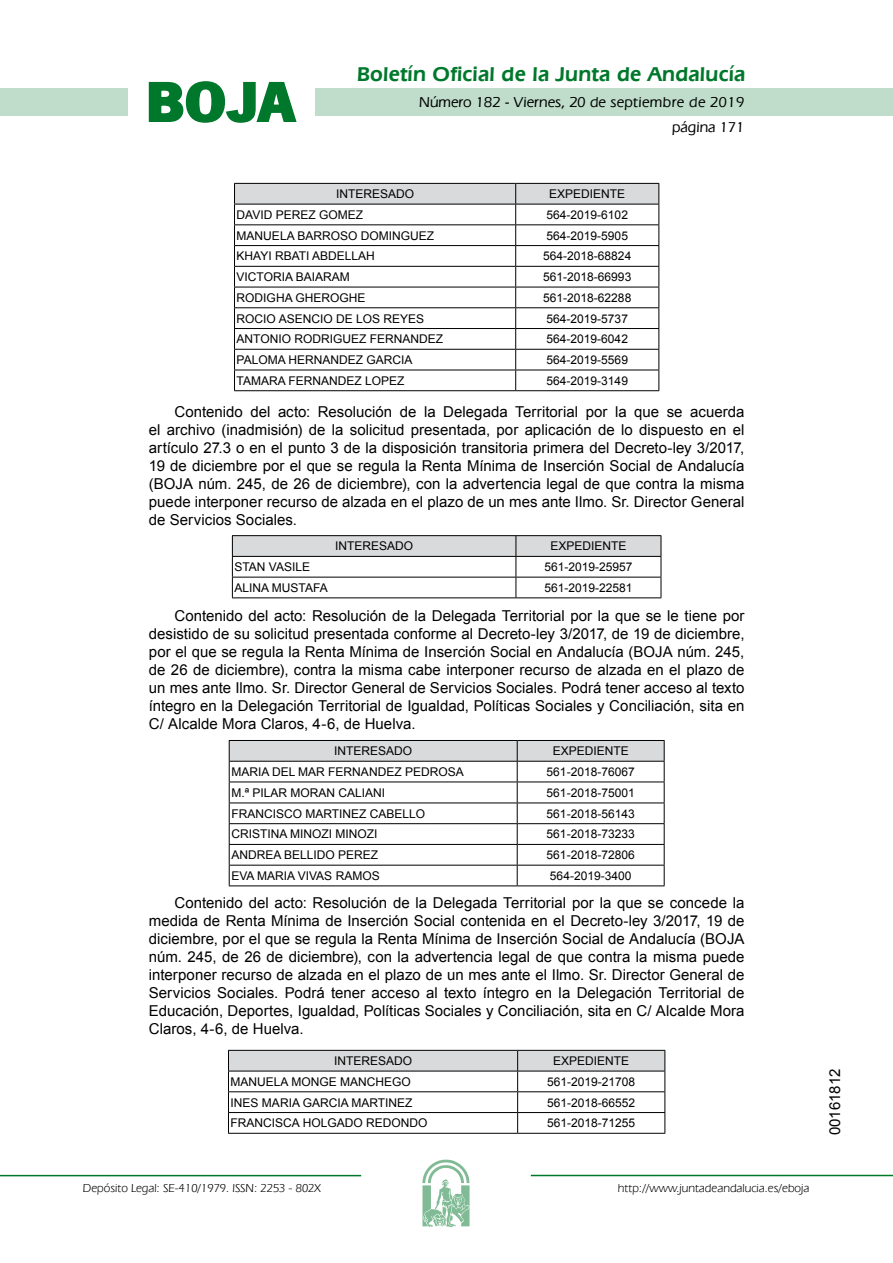
<style>
.page{position:relative;width:893px;height:1263px;background:#fff}
.page>*{position:absolute;margin:0;border:0;box-sizing:border-box;transform-origin:0 0}
.t1{font:700 57.75px "News Got T";color:#00782c;scale:1.14 1}
.t2{font:600 21px "Eras IT Cby BT";letter-spacing:.01em;color:#00782c}
.t3{font:15px/18px "Arial";color:#000;text-align:justify}
.t4{font:500 15px/24.5px "Eras IT Cby BT";color:#000;text-align:right}
.t5{font:12px "Arial";color:#000}
.t6{font:12px "Eras IT Cby BT";color:#000}
</style>
<div class="page">
<div style="left:315px;top:88px;width:577px;height:28px;background:#bfddca"></div>
<div style="left:0;top:88px;width:128px;height:28px;background:#bfddca"></div>
<hr style="left:0;top:1175px;width:361px;height:1px;background:#00782c">
<svg style="left:422px;top:1159px;width:47px;height:68px"></svg>
<hr style="left:531px;top:1175px;width:361px;height:1px;background:#00782c">
<svg style="left:148px;top:81px;width:149px;height:42px"></svg>
<svg style="left:234px;top:183px;width:425px;height:207px"></svg>
<hr style="left:234px;top:390px;width:281px;height:1px;background:#000">
<hr style="left:515px;top:390px;width:144px;height:1px;background:#000">
<hr style="left:232px;top:535px;width:284px;height:1px;background:#000">
<hr style="left:516px;top:535px;width:145px;height:1px;background:#000">
<svg style="left:232px;top:536px;width:429px;height:61px"></svg>
<hr style="left:232px;top:597px;width:284px;height:1px;background:#000">
<hr style="left:516px;top:597px;width:145px;height:1px;background:#000">
<svg style="left:229px;top:740px;width:435px;height:146px"></svg>
<hr style="left:229px;top:886px;width:288px;height:1px;background:#000">
<hr style="left:517px;top:886px;width:147px;height:1px;background:#000">
<svg style="left:228px;top:1050px;width:437px;height:83px"></svg>
<hr style="left:228px;top:1133px;width:289px;height:1px;background:#000">
<hr style="left:517px;top:1133px;width:148px;height:1px;background:#000">
<h1 class="t1" style="left:145px;top:68px;width:133px">BOJA</h1>
<h2 class="t2" style="left:357px;top:62px;width:390px">Boletín Oficial de la Junta de Andalucía</h2>
<p class="t4" style="left:419px;top:90px;width:327px">Número 182 - Viernes, 20 de septiembre de 2019 página 171</p>
<p class="t5" style="left:336px;top:186px;width:80px">INTERESADO</p>
<p class="t5" style="left:549px;top:186px;width:78px">EXPEDIENTE</p>
<p class="t5" style="left:237px;top:207px;width:128px">DAVID PEREZ GOMEZ</p>
<p class="t5" style="left:546px;top:207px;width:83px">564-2019-6102</p>
<p class="t5" style="left:237px;top:228px;width:199px">MANUELA BARROSO DOMINGUEZ</p>
<p class="t5" style="left:546px;top:228px;width:83px">564-2019-5905</p>
<p class="t5" style="left:237px;top:248px;width:140px">KHAYI RBATI ABDELLAH</p>
<p class="t5" style="left:543px;top:248px;width:90px">564-2018-68824</p>
<p class="t5" style="left:237px;top:269px;width:115px">VICTORIA BAIARAM</p>
<p class="t5" style="left:543px;top:269px;width:90px">561-2018-66993</p>
<p class="t5" style="left:237px;top:290px;width:130px">RODIGHA GHEROGHE</p>
<p class="t5" style="left:543px;top:290px;width:90px">561-2018-62288</p>
<p class="t5" style="left:237px;top:310px;width:189px">ROCIO ASENCIO DE LOS REYES</p>
<p class="t5" style="left:546px;top:310px;width:83px">564-2019-5737</p>
<p class="t5" style="left:237px;top:331px;width:208px">ANTONIO RODRIGUEZ FERNANDEZ</p>
<p class="t5" style="left:546px;top:331px;width:83px">564-2019-6042</p>
<p class="t5" style="left:237px;top:352px;width:177px">PALOMA HERNANDEZ GARCIA</p>
<p class="t5" style="left:546px;top:352px;width:83px">564-2019-5569</p>
<p class="t5" style="left:237px;top:373px;width:169px">TAMARA FERNANDEZ LOPEZ</p>
<p class="t5" style="left:546px;top:373px;width:83px">564-2019-3149</p>
<p class="t3" style="left:149px;top:403px;width:597px;text-indent:26px">Contenido del acto: Resolución de la Delegada Territorial por la que se acuerda el archivo (inadmisión) de la solicitud presentada, por aplicación de lo dispuesto en el artículo 27.3 o en el punto 3 de la disposición transitoria primera del Decreto-ley 3/2017, 19 de diciembre por el que se regula la Renta Mínima de Inserción Social de Andalucía (BOJA núm. 245, de 26 de diciembre), con la advertencia legal de que contra la misma puede interponer recurso de alzada en el plazo de un mes ante Ilmo. Sr. Director General de Servicios Sociales.</p>
<p class="t5" style="left:335px;top:538px;width:80px">INTERESADO</p>
<p class="t5" style="left:550px;top:538px;width:78px">EXPEDIENTE</p>
<p class="t5" style="left:234px;top:559px;width:77px">STAN VASILE</p>
<p class="t5" style="left:544px;top:559px;width:90px">561-2019-25957</p>
<p class="t5" style="left:234px;top:580px;width:95px">ALINA MUSTAFA</p>
<p class="t5" style="left:544px;top:580px;width:90px">561-2019-22581</p>
<p class="t3" style="left:149px;top:607px;width:597px;text-indent:26px">Contenido del acto: Resolución de la Delegada Territorial por la que se le tiene por desistido de su solicitud presentada conforme al Decreto-ley 3/2017, de 19 de diciembre, por el que se regula la Renta Mínima de Inserción Social en Andalucía (BOJA núm. 245, de 26 de diciembre), contra la misma cabe interponer recurso de alzada en el plazo de un mes ante Ilmo. Sr. Director General de Servicios Sociales. Podrá tener acceso al texto íntegro en la Delegación Territorial de Igualdad, Políticas Sociales y Conciliación, sita en C/ Alcalde Mora Claros, 4-6, de Huelva.</p>
<p class="t5" style="left:334px;top:743px;width:80px">INTERESADO</p>
<p class="t5" style="left:552px;top:743px;width:78px">EXPEDIENTE</p>
<p class="t5" style="left:231px;top:764px;width:234px">MARIA DEL MAR FERNANDEZ PEDROSA</p>
<p class="t5" style="left:546px;top:764px;width:90px">561-2018-76067</p>
<p class="t5" style="left:231px;top:785px;width:155px">M.ª PILAR MORAN CALIANI</p>
<p class="t5" style="left:546px;top:785px;width:90px">561-2018-75001</p>
<p class="t5" style="left:231px;top:806px;width:195px">FRANCISCO MARTINEZ CABELLO</p>
<p class="t5" style="left:546px;top:806px;width:90px">561-2018-56143</p>
<p class="t5" style="left:231px;top:826px;width:148px">CRISTINA MINOZI MINOZI</p>
<p class="t5" style="left:546px;top:826px;width:90px">561-2018-73233</p>
<p class="t5" style="left:231px;top:847px;width:148px">ANDREA BELLIDO PEREZ</p>
<p class="t5" style="left:546px;top:847px;width:90px">561-2018-72806</p>
<p class="t5" style="left:231px;top:868px;width:150px">EVA MARIA VIVAS RAMOS</p>
<p class="t5" style="left:550px;top:868px;width:83px">564-2019-3400</p>
<p class="t3" style="left:149px;top:894px;width:597px;text-indent:26px">Contenido del acto: Resolución de la Delegada Territorial por la que se concede la medida de Renta Mínima de Inserción Social contenida en el Decreto-ley 3/2017, 19 de diciembre, por el que se regula la Renta Mínima de Inserción Social de Andalucía (BOJA núm. 245, de 26 de diciembre), con la advertencia legal de que contra la misma puede interponer recurso de alzada en el plazo de un mes ante el Ilmo. Sr. Director General de Servicios Sociales. Podrá tener acceso al texto íntegro en la Delegación Territorial de Educación, Deportes, Igualdad, Políticas Sociales y Conciliación, sita en C/ Alcalde Mora Claros, 4-6, de Huelva.</p>
<p class="t5" style="left:334px;top:1053px;width:80px">INTERESADO</p>
<p class="t5" style="left:553px;top:1053px;width:78px">EXPEDIENTE</p>
<p class="t5" style="left:231px;top:1074px;width:182px">MANUELA MONGE MANCHEGO</p>
<p class="t5" style="left:547px;top:1074px;width:90px">561-2019-21708</p>
<p class="t5" style="left:231px;top:1094px;width:183px">INES MARIA GARCIA MARTINEZ</p>
<p class="t5" style="left:547px;top:1094px;width:90px">561-2018-66552</p>
<p class="t5" style="left:231px;top:1115px;width:198px">FRANCISCA HOLGADO REDONDO</p>
<p class="t5" style="left:547px;top:1115px;width:90px">561-2018-71255</p>
<p class="t6" style="left:83px;top:1181px;width:239px">Depósito Legal: SE-410/1979. ISSN: 2253 - 802X</p>
<p class="t6" style="left:618px;top:1181px;width:193px">http://www.juntadeandalucia.es/eboja</p>
<p class="t3" style="left:826px;top:1135px;width:68px;rotate:-90deg">00161812</p>
</div>
